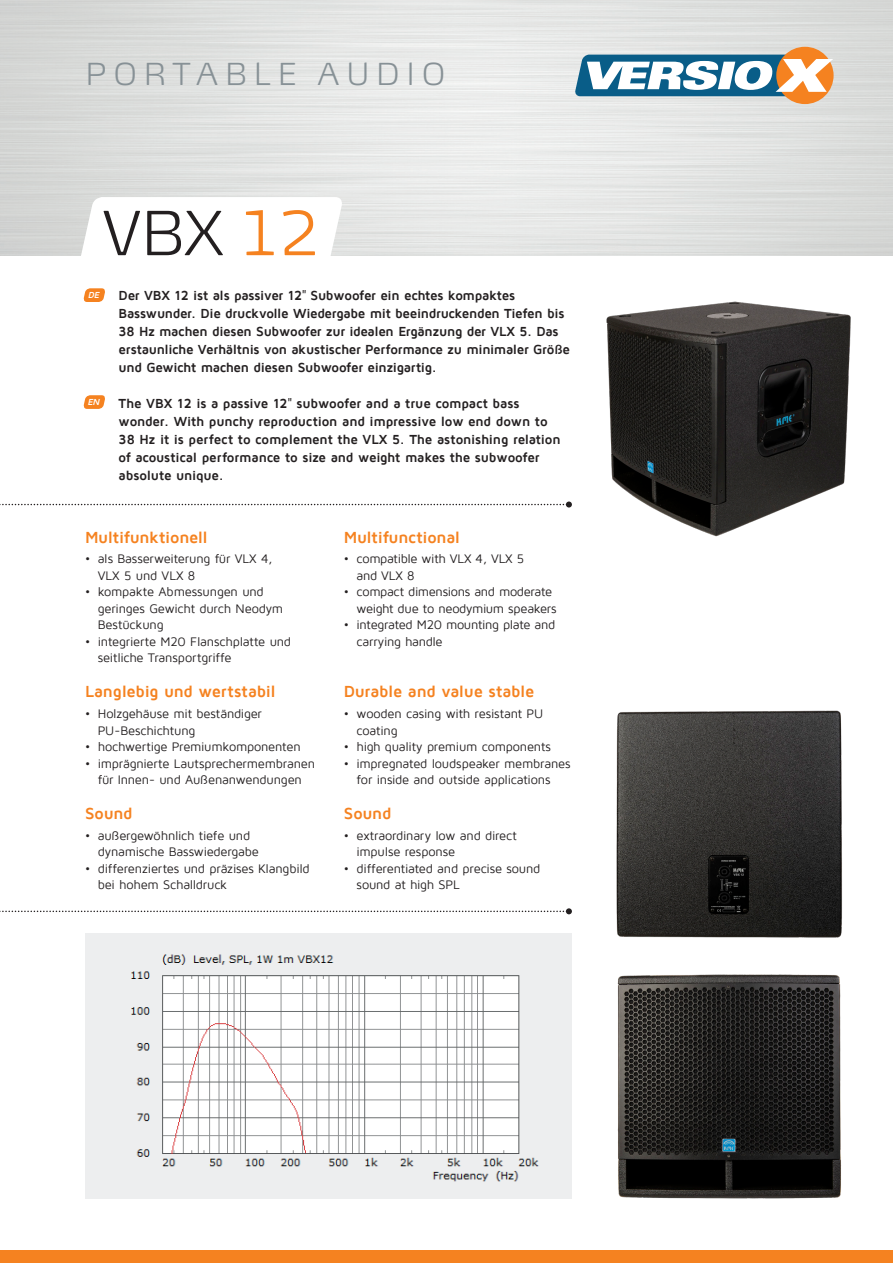
<style>
.page{position:relative;width:893px;height:1263px;background:#fff}
.page>*{position:absolute;margin:0;border:0;box-sizing:border-box;transform-origin:0 0}
.t1{font:200 60px "Max Pro";color:#231f20}
.t2{font:200 30px "Max Pro";letter-spacing:.245em;color:#879196}
.zü{font:700 16.5px "Maven Pro";letter-spacing:-.02em;color:#f58220}
.t3{font:700 13.5px/18px "Maven Pro";letter-spacing:-.02em;color:#231f20}
.t4{font:12.75px/16.5px "Maven Pro";letter-spacing:-.015em;color:#231f20}
.txt{font:italic 700 9px "Maven Pro";color:#fff}
.s1{color:#f58220}
.s2{font-family:"Max Pro";font-weight:200}
</style>
<div class="page">
<img style="left:0;top:0;width:893px;height:255px">
<div style="left:776px;top:47px;width:58px;height:57px;background:#f58220;border-radius:50%"></div>
<svg style="left:575px;top:55px;width:258px;height:41px"></svg>
<svg style="left:77px;top:197px;width:267px;height:59px"></svg>
<div style="left:85px;top:933px;width:487px;height:266px;background:#edeeef"></div>
<svg style="left:0;top:501px;width:572px;height:6px"></svg>
<svg style="left:0;top:908px;width:572px;height:6px"></svg>
<img style="left:131px;top:954px;width:408px;height:228px">
<div style="left:0;top:1250px;width:893px;height:13px;background:#f58220"></div>
<svg style="left:83px;top:288px;width:22px;height:14px"></svg>
<svg style="left:83px;top:395px;width:22px;height:14px"></svg>
<img style="left:617px;top:974px;width:224px;height:225px">
<img style="left:616px;top:710px;width:226px;height:228px">
<img style="left:606px;top:301px;width:245px;height:236px">
<p class="t2" style="left:86px;top:50px;width:361px">PORTABLE AUDIO</p>
<p class="t1" style="left:102px;top:186px;width:218px">VBX <span class="s1">12</span></p>
<p class="txt" style="left:88px;top:290px;width:15px">DE</p>
<p class="txt" style="left:87px;top:397px;width:16px">EN</p>
<p class="t3" style="left:119px;top:287px;width:453px">Der VBX 12 ist als passiver 12<span class="s2">"</span> Subwoofer ein echtes kompaktes Basswunder. Die druckvolle Wiedergabe mit beeindruckenden Tiefen bis 38 Hz machen diesen Subwoofer zur idealen Ergänzung der VLX 5. Das erstaunliche Verhältnis von akustischer Performance zu minimaler Größe und Gewicht machen diesen Subwoofer einzigartig.</p>
<p class="t3" style="left:119px;top:395px;width:444px">The VBX 12 is a passive 12<span class="s2">"</span> subwoofer and a true compact bass wonder. With punchy reproduction and impressive low end down to 38 Hz it is perfect to complement the VLX 5. The astonishing relation of acoustical performance to size and weight makes the subwoofer absolute unique.</p>
<p class="zü" style="left:85px;top:528px;width:124px">Multifunktionell</p>
<p class="t4" style="left:98px;top:551px;width:176px;text-indent:-13px">• als Basserweiterung für VLX 4,<br>VLX 5 und VLX 8</p>
<p class="t4" style="left:98px;top:584px;width:187px;text-indent:-13px">• kompakte Abmessungen und geringes Gewicht durch Neodym<br>Bestückung</p>
<p class="t4" style="left:98px;top:633px;width:195px;text-indent:-13px">• integrierte M20 Flanschplatte und seitliche Transportgriffe</p>
<p class="zü" style="left:85px;top:683px;width:192px">Langlebig und wertstabil</p>
<p class="t4" style="left:98px;top:706px;width:166px;text-indent:-13px">• Holzgehäuse mit beständiger<br>PU-Beschichtung</p>
<p class="t4" style="left:85px;top:739px;width:217px">• hochwertige Premiumkomponenten</p>
<p class="t4" style="left:85px;top:755px;width:232px;text-align:center">• imprägnierte Lautsprechermembranen für Innen- und Außenanwendungen</p>
<p class="zü" style="left:85px;top:805px;width:49px">Sound</p>
<p class="t4" style="left:98px;top:827px;width:163px;text-indent:-13px">• außergewöhnlich tiefe und dynamische Basswiedergabe</p>
<p class="t4" style="left:98px;top:860px;width:213px;text-indent:-13px">• differenziertes und präzises Klangbild bei hohem Schalldruck</p>
<p class="zü" style="left:344px;top:528px;width:118px">Multifunctional</p>
<p class="t4" style="left:357px;top:551px;width:169px;text-indent:-13px">• compatible with VLX 4, VLX 5 and VLX 8</p>
<p class="t4" style="left:357px;top:584px;width:201px;text-indent:-13px">• compact dimensions and moderate weight due to neodymium speakers</p>
<p class="t4" style="left:357px;top:617px;width:200px;text-indent:-13px">• integrated M20 mounting plate and carrying handle</p>
<p class="zü" style="left:344px;top:683px;width:192px">Durable and value stable</p>
<p class="t4" style="left:357px;top:706px;width:188px;text-indent:-13px">• wooden casing with resistant PU coating</p>
<p class="t4" style="left:344px;top:739px;width:209px">• high quality premium components</p>
<p class="t4" style="left:344px;top:755px;width:228px;text-align:center">• impregnated loudspeaker membranes for inside and outside applications</p>
<p class="zü" style="left:344px;top:805px;width:49px">Sound</p>
<p class="t4" style="left:357px;top:827px;width:162px;text-indent:-13px">• extraordinary low and direct impulse response</p>
<p class="t4" style="left:357px;top:860px;width:185px;text-indent:-13px">• differentiated and precise sound sound at high SPL</p>
</div>
